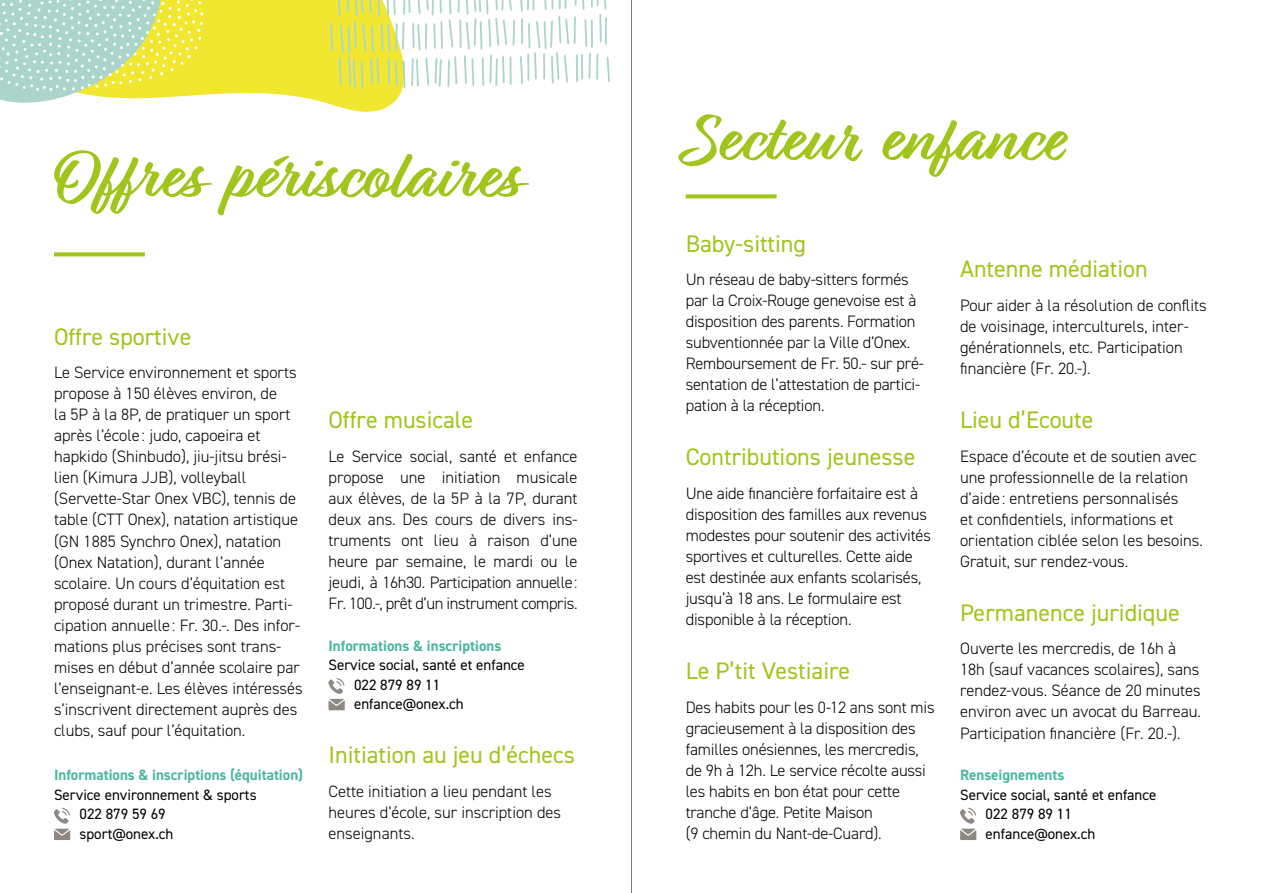
<style>
.page{position:relative;width:1263px;height:893px;background:#fff}
.page>*{position:absolute;margin:0;border:0;box-sizing:border-box;transform-origin:0 0}
.t1{font:700 70.5px "Relation Two";color:#a0c51b}
.t2{font:24px "DIN2014";color:#a0c51b}
.t3{font:300 16.5px/21px "DIN2014";color:#000}
.t4{font:15px/19.5px "DIN2014";color:#000}
.t5{font:700 15px "DIN2014";color:#4ab79f}
</style>
<div class="page">
<svg style="left:960px;top:808px;width:16px;height:32px"></svg>
<svg style="left:54px;top:808px;width:16px;height:32px"></svg>
<svg style="left:328px;top:678px;width:17px;height:32px"></svg>
<svg style="left:686px;top:194px;width:91px;height:4px"></svg>
<svg style="left:54px;top:252px;width:91px;height:4px"></svg>
<svg style="left:203px;top:0;width:200px;height:112px;background:#f3ea4f"></svg>
<svg style="left:0;top:0;width:203px;height:103px;background:#cbdfa1"></svg>
<svg style="left:330px;top:0;width:280px;height:89px"></svg>
<hr style="left:631px;top:0;width:1px;height:893px;background:#000">
<h1 class="t1" style="left:54px;top:135px;width:465px">Offres périscolaires</h1>
<h2 class="t2" style="left:54px;top:321px;width:139px">Offre sportive</h2>
<p class="t3" style="left:54px;top:362px;width:250px">Le Service environnement et sports propose à 150 élèves environ, de<br>la 5P à la 8P, de pratiquer un sport après l’école : judo, capoeira et hapkido (Shinbudo), jiu-jitsu brési&shy;lien (Kimura JJB), volleyball (Servette-Star Onex VBC), tennis de table (CTT Onex), natation artistique (GN 1885 Synchro Onex), natation (Onex Natation), durant l’année scolaire. Un cours d’équitation est proposé durant un trimestre. Parti&shy;cipation annuelle : Fr. 30.-. Des infor&shy;mations plus précises sont trans&shy;mises en début d’année scolaire par l’enseignant-e. Les élèves intéressés s’inscrivent directement auprès des clubs, sauf pour l’équitation.</p>
<p class="t5" style="left:54px;top:765px;width:250px">Informations &amp; inscriptions (équitation)</p>
<p class="t4" style="left:80px;top:785px;width:179px;text-indent:-26px">Service environnement &amp; sports<br>022 879 59 69 sport@onex.ch</p>
<h2 class="t2" style="left:328px;top:405px;width:146px">Offre musicale</h2>
<p class="t3" style="left:328px;top:446px;width:250px;text-align:justify">Le Service social, santé et enfance propose une initiation musicale aux élèves, de la 5P à la 7P, durant deux ans. Des cours de divers ins&shy;truments ont lieu à raison d’une heure par semaine, le mardi ou le jeudi, à 16h30. Participation annuelle:<br>Fr. 100.-, prêt d’un instrument compris.</p>
<p class="t5" style="left:328px;top:636px;width:174px">Informations &amp; inscriptions</p>
<p class="t4" style="left:354px;top:655px;width:172px;text-indent:-26px">Service social, santé et enfance<br>022 879 89 11 enfance@onex.ch</p>
<h2 class="t2" style="left:328px;top:740px;width:248px">Initiation au jeu d’échecs</h2>
<p class="t3" style="left:328px;top:781px;width:234px">Cette initiation a lieu pendant les heures d’école, sur inscription des enseignants.</p>
<h1 class="t1" style="left:686px;top:98px;width:377px">Secteur enfance</h1>
<h2 class="t2" style="left:686px;top:228px;width:122px">Baby-sitting</h2>
<p class="t3" style="left:686px;top:269px;width:240px">Un réseau de baby-sitters formés par la Croix-Rouge genevoise est à disposition des parents. Formation subventionnée par la Ville d’Onex.<br>Remboursement de Fr. 50.- sur pré&shy;sentation de l’attestation de partici&shy;pation à la réception.</p>
<h2 class="t2" style="left:686px;top:442px;width:231px">Contributions jeunesse</h2>
<p class="t3" style="left:686px;top:483px;width:247px">Une aide financière forfaitaire est à disposition des familles aux revenus modestes pour soutenir des activités sportives et culturelles. Cette aide est destinée aux enfants scolarisés, jusqu’à 18 ans. Le formulaire est disponible à la réception.</p>
<h2 class="t2" style="left:686px;top:656px;width:166px">Le P’tit Vestiaire</h2>
<p class="t3" style="left:686px;top:697px;width:250px">Des habits pour les 0-12 ans sont mis gracieusement à la disposition des familles onésiennes, les mercredis, de 9h à 12h. Le service récolte aussi les habits en bon état pour cette tranche d’âge. Petite Maison<br>(9 chemin du Nant-de-Cuard).</p>
<h2 class="t2" style="left:960px;top:254px;width:189px">Antenne médiation</h2>
<p class="t3" style="left:960px;top:295px;width:248px">Pour aider à la résolution de conflits de voisinage, interculturels, inter&shy;générationnels, etc. Participation financière (Fr. 20.-).</p>
<h2 class="t2" style="left:960px;top:405px;width:135px">Lieu d’Ecoute</h2>
<p class="t3" style="left:960px;top:446px;width:244px">Espace d’écoute et de soutien avec une professionnelle de la relation d’aide : entretiens personnalisés<br>et confidentiels, informations et orientation ciblée selon les besoins.<br>Gratuit, sur rendez-vous.</p>
<h2 class="t2" style="left:960px;top:597px;width:221px">Permanence juridique</h2>
<p class="t3" style="left:960px;top:638px;width:242px">Ouverte les mercredis, de 16h à 18h (sauf vacances scolaires), sans rendez-vous. Séance de 20 minutes environ avec un avocat du Barreau.<br>Participation financière (Fr. 20.-).</p>
<p class="t5" style="left:960px;top:765px;width:106px">Renseignements</p>
<p class="t4" style="left:985px;top:785px;width:172px;text-indent:-26px">Service social, santé et enfance<br>022 879 89 11 enfance@onex.ch</p>
</div>
